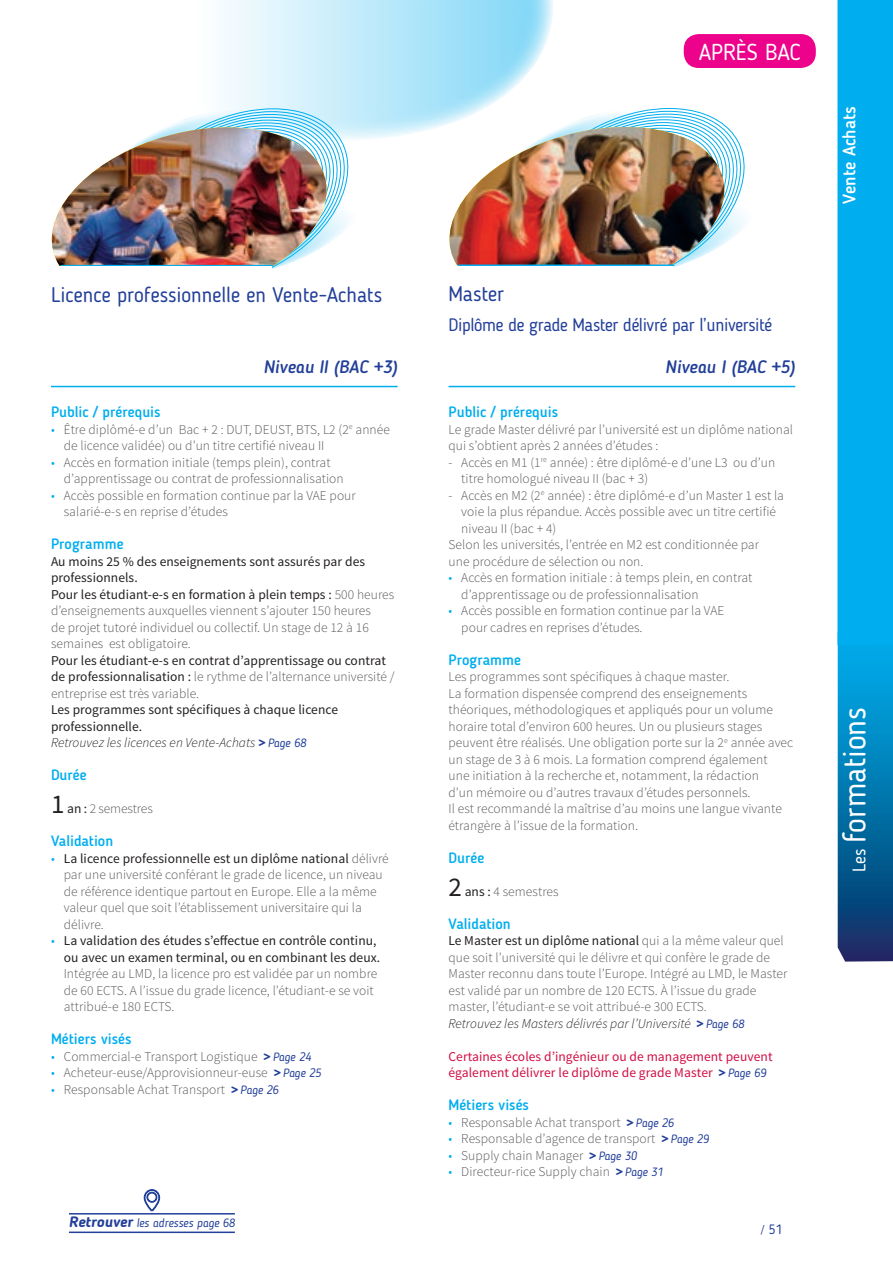
<style>
.page{position:relative;width:893px;height:1263px;background:#fff}
.page>*{position:absolute;margin:0;border:0;box-sizing:border-box;transform-origin:0 0}
.t1{font:31.65px "Blogger Sans";color:#fff}
.t2{font:22.95px "Blogger Sans";letter-spacing:-.01em;color:#fff}
.t3{font:21px "Blogger Sans";color:#223f99}
.t4{font:18px "Blogger Sans";letter-spacing:-.02em;color:#223f99}
.t5{font:italic 500 18px "Blogger Sans";color:#223f99}
.t6{font:500 18px "Blogger Sans";color:#fff}
.t7{font:500 15px "Blogger Sans";color:#00aeef}
.Txt_courant{font:300 13.5px/16.5px "Source Sans Pro";letter-spacing:.005em;color:#57585a}
.Txt_courant-2{font:13.5px/16.5px "Source Sans Pro";letter-spacing:.005em;color:#231f20}
.Txt_courant-3{font:13.5px/16.5px "Source Sans Pro";letter-spacing:.005em;color:#d20d44}
.Txt_courant-4{font:italic 300 13.5px "Source Sans Pro";letter-spacing:.005em;color:#231f20}
.t8{font:13.5px "Blogger Sans";color:#223f99}
.t9{font:italic 12px "Blogger Sans";color:#223f99}
.s1{color:#00aeef}
.s2{font-weight:400;color:#231f20}
.s3{font-weight:300;color:#57585a}
.s4{font-family:"Blogger Sans";font-weight:700;font-style:normal;font-size:12px;color:#223f99}
.s5{font-family:"Blogger Sans";font-weight:400;font-size:12px;color:#223f99}
.s6{font-weight:400;font-size:27px;color:#231f20}
.s7{font-family:"Blogger Sans";font-weight:700;font-size:12px;color:#223f99}
.s8{font-family:"Blogger Sans";font-weight:400;font-style:italic;font-size:12px;color:#223f99}
.s9{font-weight:700;font-size:15px}
.s10{font-family:"Blogger Sans";font-style:italic;font-size:12px;color:#223f99}
.s11{font-family:"Minion Pro"}
.s12{font-size:18.15px}
</style>
<div class="page">
<hr style="left:69px;top:1213px;width:166px;height:1px;background:#223f99">
<hr style="left:69px;top:1231px;width:166px;height:2px;background:#223f99">
<svg style="left:143px;top:1189px;width:17px;height:23px"></svg>
<div style="left:684px;top:34px;width:132px;height:34px;background:#ed028c;border-radius:15px"></div>
<svg style="left:225px;top:0;width:328px;height:134px;background:#bde9fa"></svg>
<svg style="left:838px;top:0;width:55px;height:961px;background:#0199d7"></svg>
<svg style="left:453px;top:76px;width:100px;height:17px"></svg>
<svg style="left:412px;top:93px;width:334px;height:174px"></svg>
<img style="left:445px;top:127px;width:281px;height:138px">
<hr style="left:458px;top:264px;width:216px;height:2px;background:#00aeef">
<div style="left:458px;top:266px;width:216px;height:20px;background:#fff"></div>
<hr style="left:449px;top:386px;width:346px;height:1px;background:#00aeef">
<svg style="left:225px;top:76px;width:184px;height:63px;background:#cdeefb"></svg>
<svg style="left:169px;top:93px;width:193px;height:176px"></svg>
<img style="left:51px;top:127px;width:283px;height:139px">
<hr style="left:61px;top:265px;width:211px;height:1px;background:#00aeef">
<div style="left:61px;top:266px;width:211px;height:21px;background:#fff"></div>
<hr style="left:51px;top:386px;width:347px;height:1px;background:#00aeef">
<p class="t3" style="left:51px;top:282px;width:333px">Licence professionnelle en Vente-Achats</p>
<p class="t5" style="left:263px;top:356px;width:136px">Niveau II (BAC +3)</p>
<p class="t7" style="left:51px;top:403px;width:111px">Public / prérequis</p>
<p class="Txt_courant" style="left:64px;top:421px;width:328px;text-indent:-13px"><span class="s1">•</span> Être diplômé-e d’un Bac + 2 : DUT, DEUST, BTS, L2 (2<sup>e</sup> année de licence validée) ou d’un titre certifié niveau II</p>
<p class="Txt_courant" style="left:64px;top:454px;width:281px;text-indent:-13px"><span class="s1">•</span> Accès en formation initiale (temps plein), contrat d’apprentissage ou contrat de professionnalisation</p>
<p class="Txt_courant" style="left:64px;top:487px;width:293px;text-indent:-13px"><span class="s1">•</span> Accès possible en formation continue par la VAE pour salarié-e-s en reprise d’études</p>
<p class="t7" style="left:51px;top:535px;width:74px">Programme</p>
<p class="Txt_courant-2" style="left:51px;top:553px;width:316px">Au moins 25 % des enseignements sont assurés par des professionnels.</p>
<p class="Txt_courant" style="left:51px;top:586px;width:345px"><span class="s2">Pour les étudiant-e-s en formation à plein temps :</span> 500 heures d’enseignements auxquelles viennent s’ajouter 150 heures<br>de projet tutoré individuel ou collectif. Un stage de 12 à 16 semaines est obligatoire.</p>
<p class="Txt_courant-2" style="left:51px;top:652px;width:345px">Pour les étudiant-e-s en contrat d’apprentissage ou contrat de professionnalisation : <span class="s3">le rythme de l’alternance université / entreprise est très variable.</span></p>
<p class="Txt_courant-2" style="left:51px;top:702px;width:289px">Les programmes sont spécifiques à chaque licence professionnelle.</p>
<p class="Txt_courant-4" style="left:51px;top:734px;width:256px">Retrouvez les licences en Vente-Achats <span class="s4">&gt;</span><span class="s5">Page 68</span></p>
<p class="t7" style="left:51px;top:766px;width:37px">Durée</p>
<p class="Txt_courant" style="left:51px;top:800px;width:103px"><span class="s6">1</span> <span class="s2">an :</span> 2 semestres</p>
<p class="t7" style="left:51px;top:832px;width:64px">Validation</p>
<p class="Txt_courant" style="left:64px;top:850px;width:326px;text-indent:-13px"><span class="s1">•</span> <span class="s2">La licence professionnelle est un diplôme national</span> délivré par une université conférant le grade de licence, un niveau de référence identique partout en Europe. Elle a la même valeur quel que soit l’établissement universitaire qui la délivre.</p>
<p class="Txt_courant" style="left:64px;top:932px;width:318px;text-indent:-13px"><span class="s1">•</span> <span class="s2">La validation des études s’effectue en contrôle continu, ou avec un examen terminal, ou en combinant les deux.<br></span>Intégrée au LMD, la licence pro est validée par un nombre de 60 ECTS. A l’issue du grade licence, l’étudiant-e se voit attribué-e 180 ECTS.</p>
<p class="t7" style="left:51px;top:1030px;width:82px">Métiers visés</p>
<p class="Txt_courant" style="left:51px;top:1048px;width:261px"><span class="s1">•</span> Commercial-e Transport Logistique <span class="s7">&gt;</span><span class="s8">Page 24</span></p>
<p class="Txt_courant" style="left:51px;top:1064px;width:272px"><span class="s1">•</span> Acheteur-euse/Approvisionneur-euse <span class="s7">&gt;</span><span class="s8">Page 25</span></p>
<p class="Txt_courant" style="left:51px;top:1081px;width:229px"><span class="s1">•</span> Responsable Achat Transport <span class="s7">&gt;</span><span class="s8">Page 26</span></p>
<p class="t9" style="left:69px;top:1216px;width:167px"><span class="s9">Retrouver</span> les adresses page 68</p>
<h2 class="t2" style="left:699px;top:38px;width:104px">APRÈS BAC</h2>
<p class="t3" style="left:449px;top:282px;width:57px">Master</p>
<p class="t4" style="left:449px;top:314px;width:325px">Diplôme de grade Master délivré par l’université</p>
<p class="t5" style="left:665px;top:356px;width:131px">Niveau I (BAC +5)</p>
<p class="t7" style="left:449px;top:403px;width:111px">Public / prérequis</p>
<p class="Txt_courant" style="left:449px;top:421px;width:346px">Le grade Master délivré par l’université est un diplôme national qui s’obtient après 2 années d’études :</p>
<p class="Txt_courant" style="left:461px;top:454px;width:316px;text-indent:-13px">- Accès en M1 (1<sup>re</sup> année) : être diplômé-e d’une L3 ou d’un titre homologué niveau II (bac + 3)</p>
<p class="Txt_courant" style="left:461px;top:487px;width:324px;text-indent:-13px">- Accès en M2 (2<sup>e</sup> année) : être diplômé-e d’un Master 1 est la voie la plus répandue. Accès possible avec un titre certifié niveau II (bac + 4)</p>
<p class="Txt_courant" style="left:449px;top:536px;width:312px">Selon les universités, l’entrée en M2 est conditionnée par une procédure de sélection ou non.</p>
<p class="Txt_courant" style="left:461px;top:569px;width:293px;text-indent:-13px"><span class="s1">•</span> Accès en formation initiale : à temps plein, en contrat d’apprentissage ou de professionnalisation</p>
<p class="Txt_courant" style="left:449px;top:602px;width:277px"><span class="s1">•</span> Accès possible en formation continue par la VAE</p>
<p class="Txt_courant" style="left:461px;top:619px;width:183px">pour cadres en reprises d’études.</p>
<p class="t7" style="left:449px;top:650px;width:74px">Programme</p>
<p class="Txt_courant" style="left:449px;top:668px;width:282px">Les programmes sont spécifiques à chaque master.</p>
<p class="Txt_courant" style="left:449px;top:685px;width:346px">La formation dispensée comprend des enseignements théoriques, méthodologiques et appliqués pour un volume horaire total d’environ 600 heures. Un ou plusieurs stages peuvent être réalisés. Une obligation porte sur la 2<sup>e</sup> année avec un stage de 3 à 6 mois. La formation comprend également<br>une initiation à la recherche et, notamment, la rédaction<br>d’un mémoire ou d’autres travaux d’études personnels.</p>
<p class="Txt_courant" style="left:449px;top:800px;width:335px">Il est recommandé la maîtrise d’au moins une langue vivante étrangère à l’issue de la formation.</p>
<p class="t7" style="left:449px;top:848px;width:37px">Durée</p>
<p class="Txt_courant" style="left:449px;top:883px;width:112px"><span class="s6">2</span> <span class="s2">ans :</span> 4 semestres</p>
<p class="t7" style="left:449px;top:914px;width:64px">Validation</p>
<p class="Txt_courant" style="left:449px;top:932px;width:340px"><span class="s2">Le Master est un diplôme national</span> qui a la même valeur quel que soit l’université qui le délivre et qui confère le grade de Master reconnu dans toute l’Europe. Intégré au LMD, le Master est validé par un nombre de 120 ECTS. À l’issue du grade master, l’étudiant-e se voit attribué-e 300 ECTS.</p>
<p class="Txt_courant-4" style="left:449px;top:1015px;width:297px">Retrouvez les Masters délivrés par l’Université <span class="s4">&gt;</span><span class="s5">Page 68</span></p>
<p class="Txt_courant-3" style="left:449px;top:1048px;width:325px">Certaines écoles d’ingénieur ou de management peuvent également délivrer le diplôme de grade Master <span class="s7">&gt;</span><span class="s10">Page 69</span></p>
<p class="t7" style="left:449px;top:1096px;width:82px">Métiers visés</p>
<p class="Txt_courant" style="left:449px;top:1114px;width:227px"><span class="s1">•</span> Responsable Achat transport <span class="s7">&gt;</span><span class="s8">Page 26</span></p>
<p class="Txt_courant" style="left:449px;top:1130px;width:262px"><span class="s1">•</span> Responsable d’agence de transport <span class="s7">&gt;</span><span class="s8">Page 29</span></p>
<p class="Txt_courant" style="left:449px;top:1147px;width:190px"><span class="s1">•</span> Supply chain Manager <span class="s7">&gt;</span><span class="s8">Page 30</span></p>
<p class="Txt_courant" style="left:449px;top:1163px;width:216px"><span class="s1">•</span> Directeur-rice Supply chain <span class="s7">&gt;</span><span class="s8">Page 31</span></p>
<p class="t8" style="left:760px;top:1221px;width:24px"><span class="s11">/</span> 51</p>
<p class="t6" style="left:839px;top:203px;width:99px;rotate:-90deg">Vente Achats</p>
<h1 class="t1" style="left:835px;top:872px;width:167px;rotate:-90deg"><span class="s12">Les</span> formations</h1>
</div>
